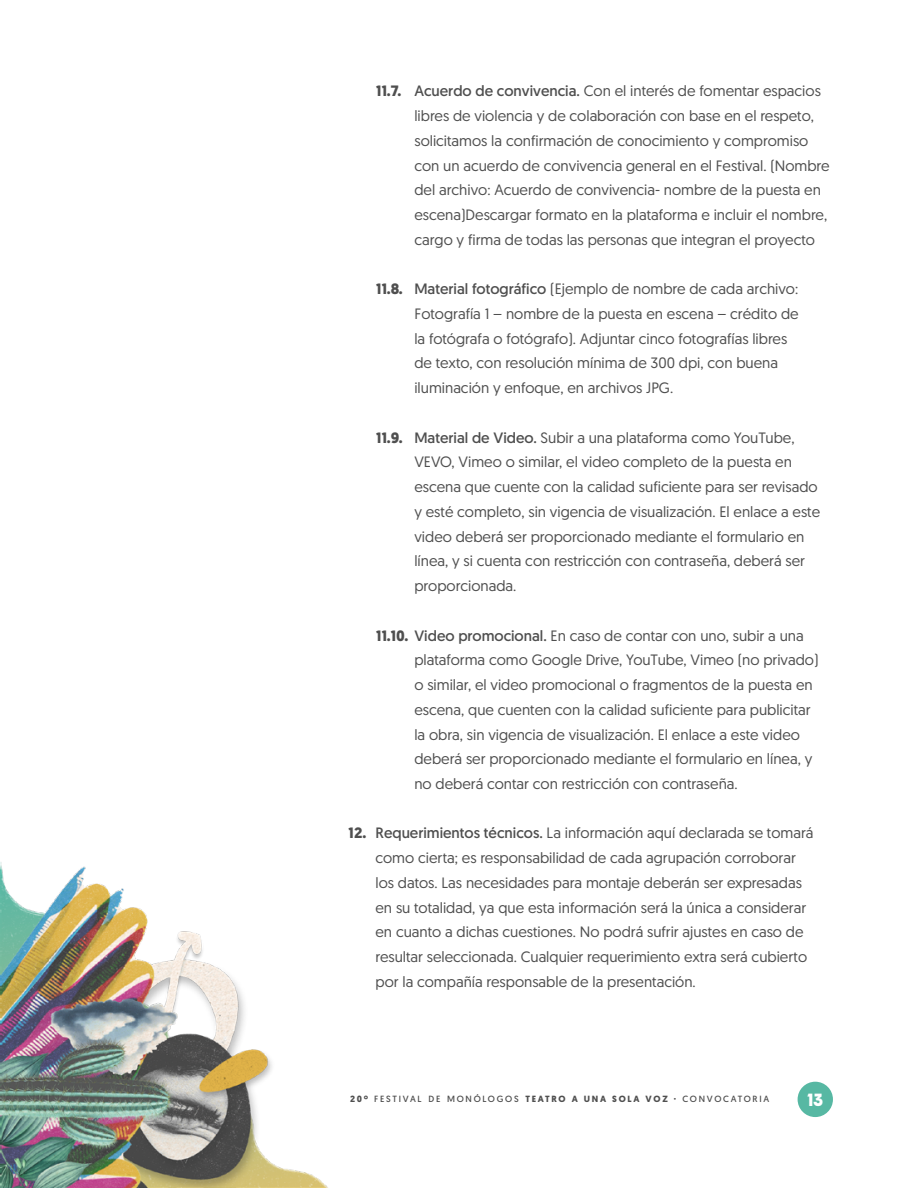
<style>
.page{position:relative;width:918px;height:1188px;background:#fff}
.page>*{position:absolute;margin:0;border:0;box-sizing:border-box;transform-origin:0 0}
.t1{font:15px/24.8px "Geomanist";color:#4f4f4f}
.t2{font:700 15px "Dazzle Unicase";color:#fff}
.t3{font:9px "Geomanist";letter-spacing:.19em;color:#4f4f4f}
.s1{font-weight:700}
.s2{font-style:inherit}
</style>
<div class="page">
<img style="left:0;top:862px;width:833px;height:326px">
<div style="left:798px;top:1082px;width:35px;height:35px;background:#57b8a3;border-radius:50%"></div>
<p class="t1" style="left:414px;top:78px;width:417px;text-indent:-38px"><span class="s1">11.7.</span> <span class="s2">Acuerdo de convivencia.</span> Con el interés de fomentar espacios libres de violencia y de colaboración con base en el respeto, solicitamos la confirmación de conocimiento y compromiso con un acuerdo de convivencia general en el Festival. (Nombre del archivo: Acuerdo de convivencia- nombre de la puesta en escena)Descargar formato en la plataforma e incluir el nombre, cargo y firma de todas las personas que integran el proyecto</p>
<p class="t1" style="left:414px;top:276px;width:386px;text-indent:-38px"><span class="s1">11.8.</span> <span class="s2">Material fotográfico</span> (Ejemplo de nombre de cada archivo:<br>Fotografía 1 – nombre de la puesta en escena – crédito de la fotógrafa o fotógrafo). Adjuntar cinco fotografías libres de texto, con resolución mínima de 300 dpi, con buena iluminación y enfoque, en archivos JPG.</p>
<p class="t1" style="left:414px;top:425px;width:407px;text-indent:-38px"><span class="s1">11.9.</span> <span class="s2">Material de Video.</span> Subir a una plataforma como YouTube, VEVO, Vimeo o similar, el video completo de la puesta en escena que cuente con la calidad suficiente para ser revisado y esté completo, sin vigencia de visualización. El enlace a este video deberá ser proporcionado mediante el formulario en línea, y si cuenta con restricción con contraseña, deberá ser proporcionada.</p>
<p class="t1" style="left:414px;top:622px;width:406px;text-indent:-38px"><span class="s1">11.10.</span> <span class="s2">Video promocional.</span> En caso de contar con uno, subir a una plataforma como Google Drive, YouTube, Vimeo (no privado) o similar, el video promocional o fragmentos de la puesta en escena, que cuenten con la calidad suficiente para publicitar la obra, sin vigencia de visualización. El enlace a este video deberá ser proporcionado mediante el formulario en línea, y no deberá contar con restricción con contraseña.</p>
<p class="t1" style="left:376px;top:820px;width:440px;text-indent:-27px"><span class="s1">12.</span> <span class="s2">Requerimientos técnicos.</span> La información aquí declarada se tomará como cierta; es responsabilidad de cada agrupación corroborar los datos. Las necesidades para montaje deberán ser expresadas en su totalidad, ya que esta información será la única a considerar en cuanto a dichas cuestiones. No podrá sufrir ajustes en caso de resultar seleccionada. Cualquier requerimiento extra será cubierto por la compañía responsable de la presentación.</p>
<p class="t3" style="left:350px;top:1093px;width:421px"><span class="s1">20º</span> FESTIVAL DE MONÓLOGOS <span class="s1">TEATRO A UNA SOLA VOZ ·</span> CONVOCATORIA</p>
<p class="t2" style="left:807px;top:1088px;width:17px">13</p>
</div>
